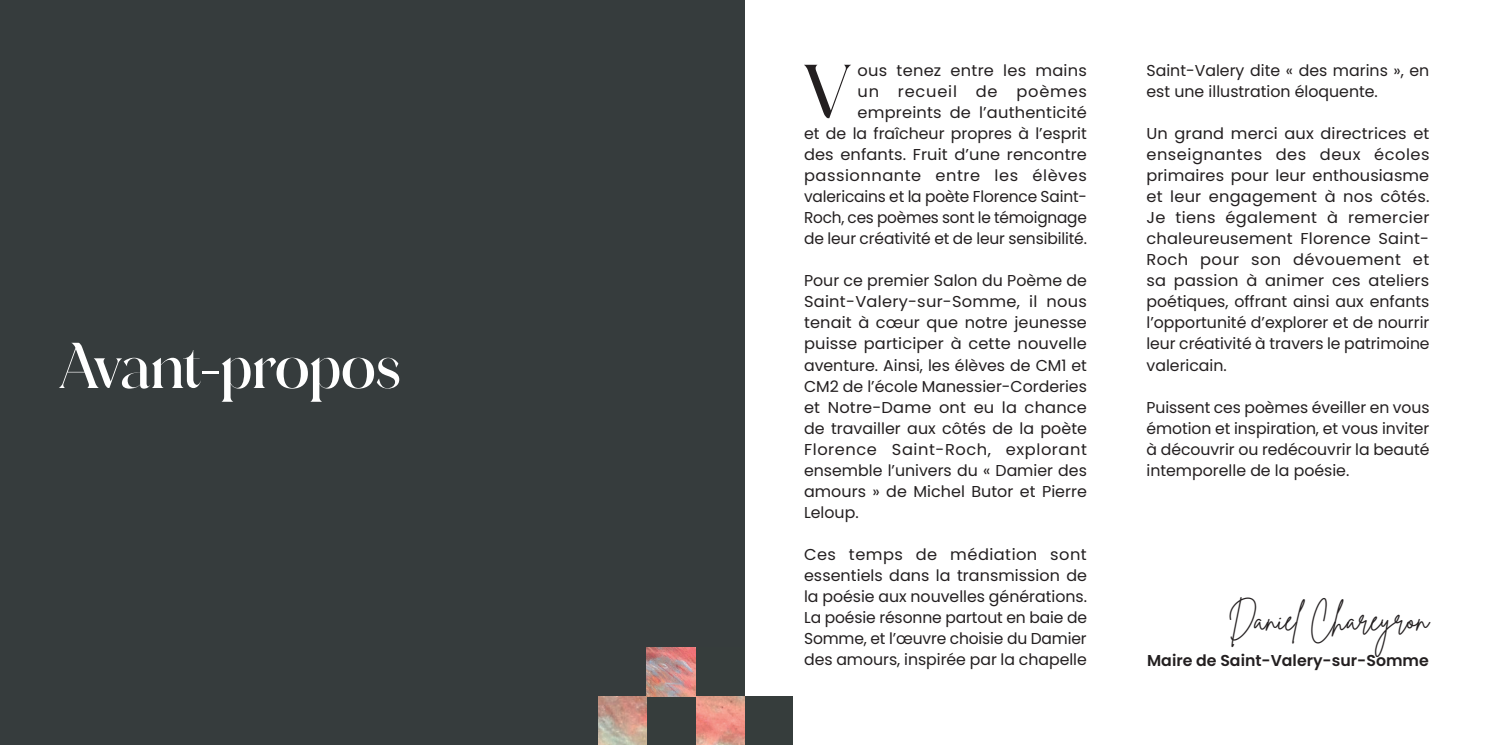
<style>
.page{position:relative;width:1489px;height:745px;background:#fff}
.page>*{position:absolute;margin:0;border:0;box-sizing:border-box;transform-origin:0 0}
.t1{font:73.85px "Adorage";color:#231f20}
.t2{font:62.65px "Adorage";color:#fff}
.t3{font:31.5px "Brittany Signature";color:#231f20}
.t4{font:15.75px/21px "Poppins";color:#231f20;text-align:justify}
.t5{font:600 15.75px "Poppins";color:#231f20}
</style>
<div class="page">
<div style="left:0;top:0;width:744px;height:744px;background:#363c3d"></div>
<div style="left:744px;top:695px;width:49px;height:49px;background:#363d3c"></div>
<img style="left:695px;top:695px;width:49px;height:49px">
<img style="left:598px;top:695px;width:49px;height:49px">
<img style="left:647px;top:647px;width:48px;height:48px">
<h2 class="t2" style="left:60px;top:328px;width:343px">Avant-propos</h2>
<p class="t4" style="left:804px;top:60px;width:284px;text-align:right">ous tenez entre les mains<br>un recueil de poèmes empreints de l’authenticité<br>et de la fraîcheur propres à l’esprit des enfants. Fruit d’une rencontre passionnante entre les élèves valericains et la poète Florence Saint-<br>Roch, ces poèmes sont le témoignage de leur créativité et de leur sensibilité.</p>
<p class="t4" style="left:804px;top:270px;width:284px">Pour ce premier Salon du Poème de Saint-Valery-sur-Somme, il nous tenait à cœur que notre jeunesse puisse participer à cette nouvelle aventure. Ainsi, les élèves de CM1 et CM2 de l’école Manessier-Corderies et Notre-Dame ont eu la chance de travailler aux côtés de la poète Florence Saint-Roch, explorant ensemble l’univers du « Damier des amours » de Michel Butor et Pierre Leloup.</p>
<p class="t4" style="left:804px;top:543px;width:284px">Ces temps de médiation sont essentiels dans la transmission de la poésie aux nouvelles générations.<br>La poésie résonne partout en baie de Somme, et l’œuvre choisie du Damier des amours, inspirée par la chapelle</p>
<h1 class="t1" style="left:804px;top:48px;width:47px">V</h1>
<p class="t4" style="left:1146px;top:60px;width:284px">Saint-Valery dite « des marins », en est une illustration éloquente.</p>
<p class="t4" style="left:1146px;top:123px;width:284px">Un grand merci aux directrices et enseignantes des deux écoles primaires pour leur enthousiasme et leur engagement à nos côtés.<br>Je tiens également à remercier chaleureusement Florence Saint-Roch pour son dévouement et sa passion à animer ces ateliers poétiques, offrant ainsi aux enfants l’opportunité d’explorer et de nourrir leur créativité à travers le patrimoine valericain.</p>
<p class="t4" style="left:1146px;top:396px;width:284px">Puissent ces poèmes éveiller en vous émotion et inspiration, et vous inviter à découvrir ou redécouvrir la beauté intemporelle de la poésie.</p>
<h3 class="t3" style="left:1227px;top:599px;width:202px">Daniel Chareyron</h3>
<p class="t5" style="left:1147px;top:650px;width:283px">Maire de Saint-Valery-sur-Somme</p>
</div>
